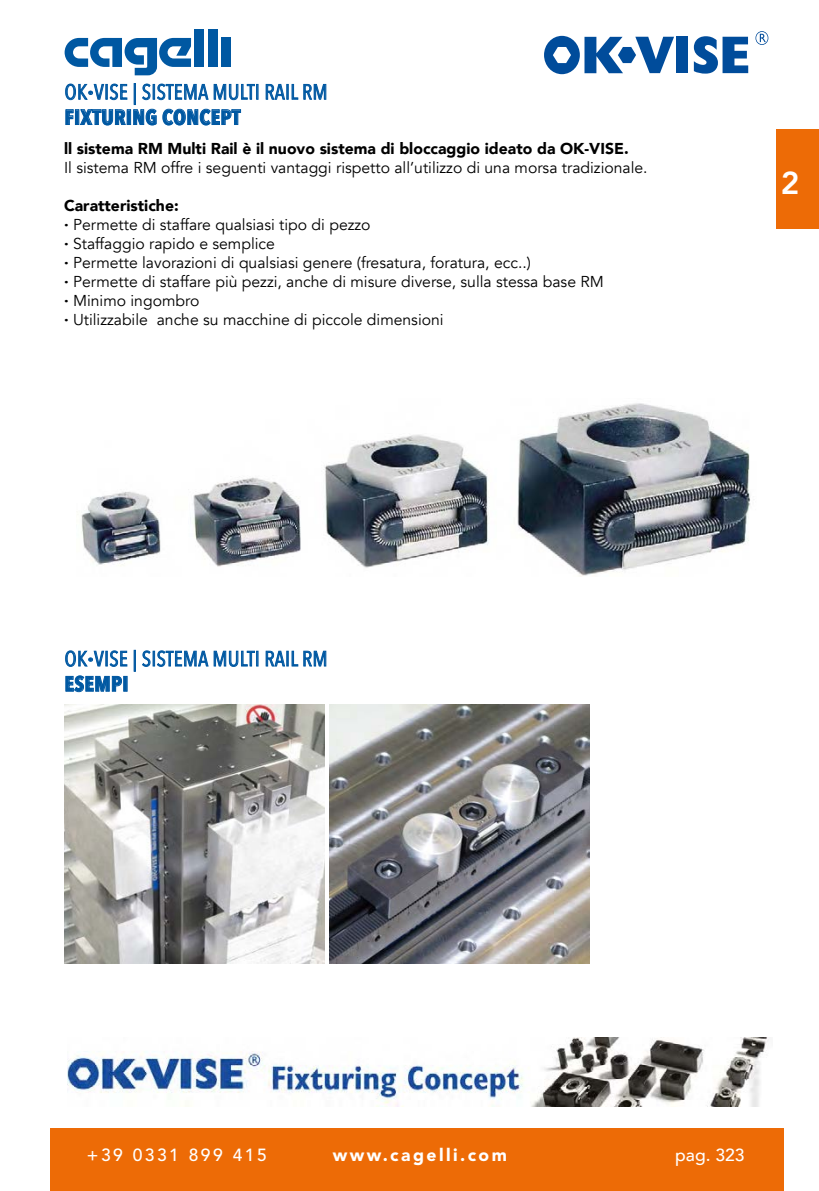
<style>
.page{position:relative;width:819px;height:1191px;background:#fff}
.page>*{position:absolute;margin:0;border:0;box-sizing:border-box;transform-origin:0 0}
.t1{font:800 31.5px "Avenir";color:#fff}
.t2{font:21px/25.2px "Avenir Next Condensed";letter-spacing:.02em;color:#0058a2}
.t3{font:900 17.5px "Avenir LT Std";letter-spacing:.14em;color:#fff}
.t4{font:500 17.5px "Avenir LT Std";letter-spacing:.14em;color:#fff}
.t5{font:500 17.5px "Avenir";color:#fff}
.t6{font:15.75px/18.9px "Avenir";color:#000}
.t7{font:900 15.75px "Avenir";color:#000}
.s1{font-family:"Roboto";font-weight:900}
.s2{font-weight:700}
.s3{font-weight:900}
</style>
<div class="page">
<div style="left:50px;top:1129px;width:734px;height:62px;background:#ed6b06"></div>
<div style="left:194px;top:29px;width:10px;height:38px;background:#0058a2"></div>
<div style="left:208px;top:29px;width:9px;height:38px;background:#0058a2"></div>
<div style="left:776px;top:129px;width:43px;height:99px;background:#ed6b06"></div>
<div style="left:675px;top:37px;width:12px;height:36px;background:#004c9b"></div>
<svg style="left:693px;top:36px;width:55px;height:38px"></svg>
<svg style="left:544px;top:36px;width:130px;height:38px"></svg>
<svg style="left:755px;top:31px;width:13px;height:14px"></svg>
<img style="left:65px;top:704px;width:259px;height:260px">
<img style="left:329px;top:704px;width:260px;height:260px">
<div style="left:134px;top:650px;width:2px;height:22px;border:1px solid #0058a2"></div>
<svg style="left:142px;top:650px;width:116px;height:17px"></svg>
<svg style="left:265px;top:650px;width:20px;height:17px"></svg>
<div style="left:286px;top:651px;width:3px;height:15px;border:1px solid #0058a2"></div>
<svg style="left:291px;top:650px;width:36px;height:17px"></svg>
<svg style="left:65px;top:650px;width:63px;height:43px"></svg>
<div style="left:123px;top:676px;width:4px;height:15px;border:1px solid #0058a2"></div>
<img style="left:68px;top:1037px;width:701px;height:69px">
<svg style="left:265px;top:83px;width:20px;height:17px"></svg>
<div style="left:286px;top:84px;width:3px;height:16px;border:1px solid #0058a2"></div>
<svg style="left:291px;top:83px;width:36px;height:17px"></svg>
<svg style="left:65px;top:38px;width:193px;height:88px"></svg>
<img style="left:81px;top:403px;width:669px;height:173px">
<h2 class="t2" style="left:65px;top:78px;width:264px">OK<span class="s1">‧</span>VISE | SISTEMA MULTI RAIL RM<br><span class="s2">FIXTURING CONCEPT</span></h2>
<p class="t7" style="left:64px;top:135px;width:566px">ll sistema RM Multi Rail è il nuovo sistema di bloccaggio ideato da OK-VISE.</p>
<p class="t6" style="left:64px;top:158px;width:585px">Il sistema RM offre i seguenti vantaggi rispetto all’utilizzo di una morsa tradizionale.</p>
<p class="t6" style="left:64px;top:197px;width:541px"><span class="s3">Caratteristiche:<br></span><span class="s1">‧</span> Permette di staffare qualsiasi tipo di pezzo<br><span class="s1">‧</span> Staffaggio rapido e semplice<br><span class="s1">‧</span> Permette lavorazioni di qualsiasi genere (fresatura, foratura, ecc..)<br><span class="s1">‧</span> Permette di staffare più pezzi, anche di misure diverse, sulla stessa base RM <span class="s1">‧</span> Minimo ingombro<br><span class="s1">‧</span> Utilizzabile anche su macchine di piccole dimensioni</p>
<h2 class="t2" style="left:65px;top:645px;width:264px">OK<span class="s1">‧</span>VISE | SISTEMA MULTI RAIL RM<br><span class="s2">ESEMPI</span></h2>
<h1 class="t1" style="left:780px;top:159px;width:20px">2</h1>
<p class="t4" style="left:87px;top:1145px;width:181px">+39 0331 899 415</p>
<p class="t3" style="left:333px;top:1144px;width:175px">www.cagelli.com</p>
<p class="t5" style="left:675px;top:1140px;width:71px">pag. 323</p>
</div>
